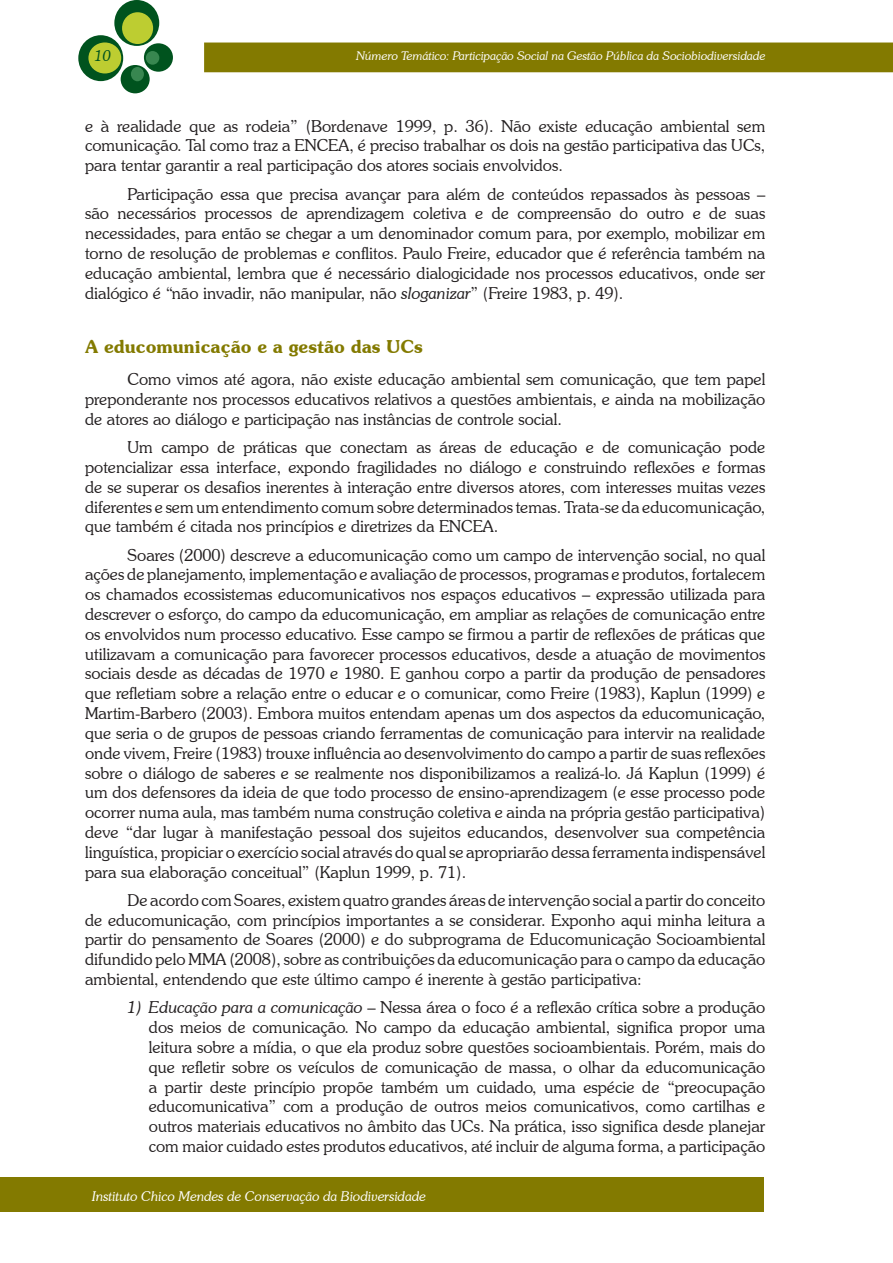
<style>
.page{position:relative;width:893px;height:1263px;background:#fff}
.page>*{position:absolute;margin:0;border:0;box-sizing:border-box;transform-origin:0 0}
.t1{font:600 18px "Souvenir IT Cby BT";color:#837a00}
.t2{font:300 16.5px/19.8px "Souvenir IT Cby BT";color:#231f20;text-align:justify}
.t3{font:italic 300 15px "Souvenir IT Cby BT";color:#00531e}
.t4{font:italic 300 13.5px "Souvenir IT Cby BT";color:#fff}
.t5{font:italic 300 12px "Souvenir IT Cby BT";color:#fff}
.s1{font-style:italic}
</style>
<div class="page">
<div style="left:205px;top:43px;width:687px;height:29px;background:#837a00"></div>
<div style="left:114px;top:0;width:45px;height:46px;background:#00531e;border-radius:50%"></div>
<div style="left:78px;top:35px;width:45px;height:46px;background:#00531e;border-radius:50%"></div>
<div style="left:144px;top:43px;width:29px;height:29px;background:#00531e;border-radius:50%"></div>
<div style="left:121px;top:65px;width:29px;height:28px;background:#00531e;border-radius:50%"></div>
<div style="left:122px;top:12px;width:31px;height:32px;background:#bdcd31;border-radius:50%"></div>
<div style="left:88px;top:42px;width:33px;height:31px;background:#bdcd31;border-radius:50%"></div>
<div style="left:146px;top:51px;width:13px;height:14px;background:#388750;border-radius:50%"></div>
<div style="left:131px;top:67px;width:13px;height:14px;background:#388750;border-radius:50%"></div>
<div style="left:0;top:1178px;width:764px;height:34px;background:#837a00"></div>
<p class="t3" style="left:95px;top:46px;width:18px">10</p>
<p class="t5" style="left:356px;top:49px;width:411px">Número Temático: Participação Social na Gestão Pública da Sociobiodiversidade</p>
<p class="t2" style="left:85px;top:116px;width:682px">e à realidade que as rodeia” (Bordenave 1999, p. 36). Não existe educação ambiental sem comunicação. Tal como traz a ENCEA, é preciso trabalhar os dois na gestão participativa das UCs, para tentar garantir a real participação dos atores sociais envolvidos.</p>
<p class="t2" style="left:85px;top:184px;width:682px;text-indent:43px">Participação essa que precisa avançar para além de conteúdos repassados às pessoas – são necessários processos de aprendizagem coletiva e de compreensão do outro e de suas necessidades, para então se chegar a um denominador comum para, por exemplo, mobilizar em torno de resolução de problemas e conflitos. Paulo Freire, educador que é referência também na educação ambiental, lembra que é necessário dialogicidade nos processos educativos, onde ser dialógico é “não invadir, não manipular, não <span class="s1">sloganizar</span>” (Freire 1983, p. 49).</p>
<p class="t1" style="left:85px;top:335px;width:340px">A educomunicação e a gestão das UCs</p>
<p class="t2" style="left:85px;top:369px;width:682px;text-indent:43px">Como vimos até agora, não existe educação ambiental sem comunicação, que tem papel preponderante nos processos educativos relativos a questões ambientais, e ainda na mobilização de atores ao diálogo e participação nas instâncias de controle social.</p>
<p class="t2" style="left:85px;top:437px;width:682px;text-indent:43px">Um campo de práticas que conectam as áreas de educação e de comunicação pode potencializar essa interface, expondo fragilidades no diálogo e construindo reflexões e formas de se superar os desafios inerentes à interação entre diversos atores, com interesses muitas vezes diferentes e sem um entendimento comum sobre determinados temas. Trata-se da educomunicação, que também é citada nos princípios e diretrizes da ENCEA.</p>
<p class="t2" style="left:85px;top:545px;width:682px;text-indent:43px">Soares (2000) descreve a educomunicação como um campo de intervenção social, no qual ações de planejamento, implementação e avaliação de processos, programas e produtos, fortalecem os chamados ecossistemas educomunicativos nos espaços educativos – expressão utilizada para descrever o esforço, do campo da educomunicação, em ampliar as relações de comunicação entre os envolvidos num processo educativo. Esse campo se firmou a partir de reflexões de práticas que utilizavam a comunicação para favorecer processos educativos, desde a atuação de movimentos sociais desde as décadas de 1970 e 1980. E ganhou corpo a partir da produção de pensadores que refletiam sobre a relação entre o educar e o comunicar, como Freire (1983), Kaplun (1999) e Martim-Barbero (2003). Embora muitos entendam apenas um dos aspectos da educomunicação, que seria o de grupos de pessoas criando ferramentas de comunicação para intervir na realidade onde vivem, Freire (1983) trouxe influência ao desenvolvimento do campo a partir de suas reflexões sobre o diálogo de saberes e se realmente nos disponibilizamos a realizá-lo. Já Kaplun (1999) é um dos defensores da ideia de que todo processo de ensino-aprendizagem (e esse processo pode ocorrer numa aula, mas também numa construção coletiva e ainda na própria gestão participativa) deve “dar lugar à manifestação pessoal dos sujeitos educandos, desenvolver sua competência linguística, propiciar o exercício social através do qual se apropriarão dessa ferramenta indispensável para sua elaboração conceitual” (Kaplun 1999, p. 71).</p>
<p class="t2" style="left:85px;top:890px;width:682px;text-indent:43px">De acordo com Soares, existem quatro grandes áreas de intervenção social a partir do conceito de educomunicação, com princípios importantes a se considerar. Exponho aqui minha leitura a partir do pensamento de Soares (2000) e do subprograma de Educomunicação Socioambiental difundido pelo MMA (2008), sobre as contribuições da educomunicação para o campo da educação ambiental, entendendo que este último campo é inerente à gestão participativa:</p>
<p class="t2" style="left:149px;top:997px;width:618px;text-indent:-21px"><span class="s1">1) Educação para a comunicação</span> – Nessa área o foco é a reflexão crítica sobre a produção dos meios de comunicação. No campo da educação ambiental, significa propor uma leitura sobre a mídia, o que ela produz sobre questões socioambientais. Porém, mais do que refletir sobre os veículos de comunicação de massa, o olhar da educomunicação a partir deste princípio propõe também um cuidado, uma espécie de “preocupação educomunicativa” com a produção de outros meios comunicativos, como cartilhas e outros materiais educativos no âmbito das UCs. Na prática, isso significa desde planejar com maior cuidado estes produtos educativos, até incluir de alguma forma, a participação</p>
<p class="t4" style="left:92px;top:1188px;width:335px">Instituto Chico Mendes de Conservação da Biodiversidade</p>
</div>
